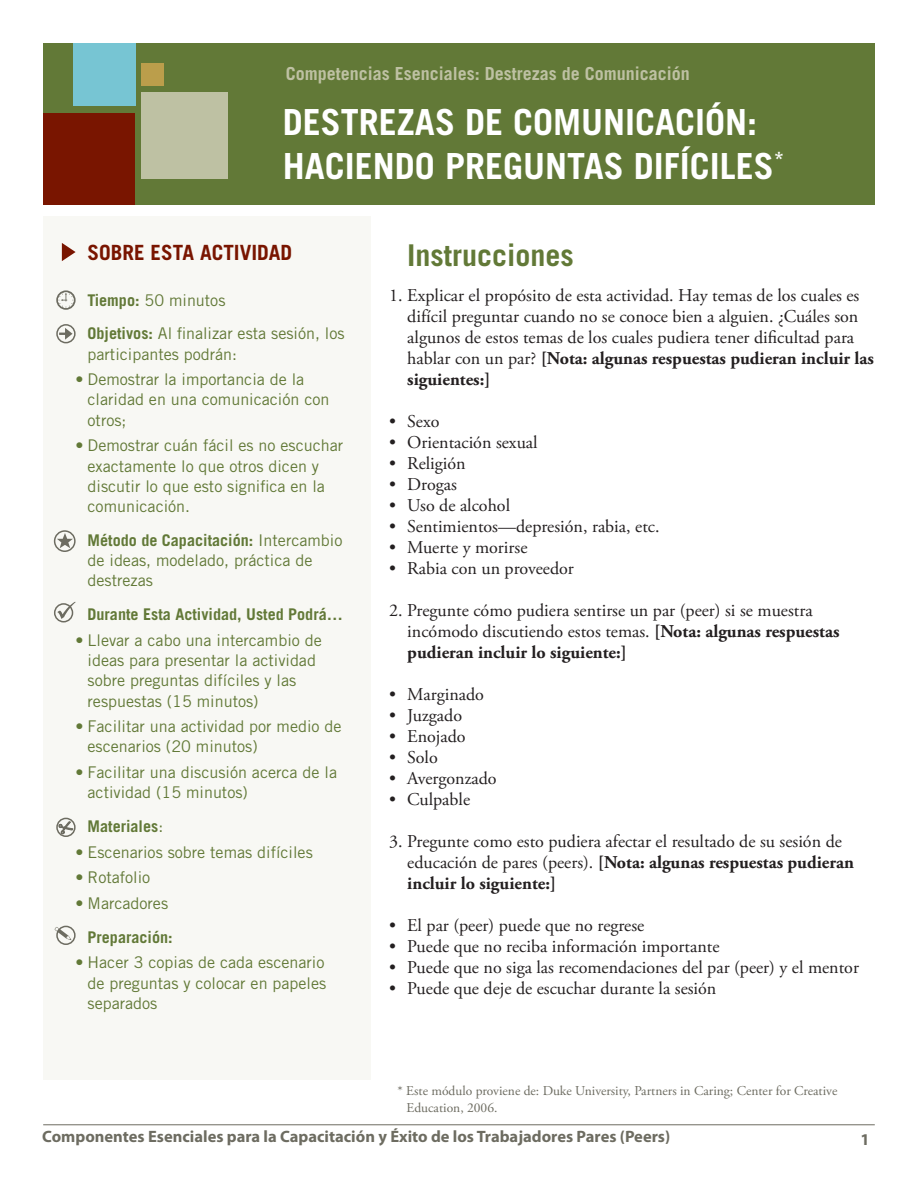
<style>
.page{position:relative;width:918px;height:1188px;background:#fff}
.page>*{position:absolute;margin:0;border:0;box-sizing:border-box;transform-origin:0 0}
.banner_heading_1{font:700 36px "Trade Gothic LT Std";color:#fff}
.Body_heading_1{font:700 30px "Trade Gothic LT Std";color:#627937}
.Sidebar_heading_1{font:700 21px "Trade Gothic LT Std";color:#791500}
.Body_text{font:18px/21px "Adobe Garamond Pro";color:#231f20}
.t1{font:700 18px "Trade Gothic LT Std";color:#bec1a3}
.t2{font:700 16.5px "Myriad Pro";color:#6d6c61}
.sidebar_text{font:16.2px/20.2px "Trade Gothic LT Std";color:#627937}
.sidebar_text-2{font:700 16.2px "Trade Gothic LT Std";color:#627937}
.continue_text{font:700 16.2px "Trade Gothic LT Std";color:#627937}
.Fineprint{font:13.5px/16.5px "Adobe Garamond Pro";color:#6d6c61}
.s1{font-weight:700}
.s2{font-weight:400}
</style>
<div class="page">
<hr style="left:43px;top:1124px;width:832px;height:1px;background:#6d6c61">
<div style="left:43px;top:216px;width:328px;height:864px;background:#f8f8f4"></div>
<div style="left:56px;top:324px;width:20px;height:19px;border:2px solid #6d6c61;border-radius:50%"></div>
<svg style="left:59px;top:328px;width:14px;height:12px"></svg>
<div style="left:54px;top:603px;width:19px;height:19px;border:2px solid #6d6c61;border-radius:50%"></div>
<svg style="left:57px;top:602px;width:19px;height:17px"></svg>
<div style="left:43px;top:43px;width:832px;height:162px;background:#627937"></div>
<div style="left:142px;top:92px;width:86px;height:87px;background:#bec1a3"></div>
<div style="left:43px;top:113px;width:92px;height:92px;background:#791500"></div>
<div style="left:73px;top:43px;width:63px;height:63px;background:#77c5d3"></div>
<div style="left:142px;top:63px;width:22px;height:23px;background:#bb9e4b"></div>
<svg style="left:62px;top:243px;width:14px;height:18px"></svg>
<svg style="left:57px;top:293px;width:16px;height:16px"></svg>
<div style="left:56px;top:290px;width:20px;height:20px;border:2px solid #6d6c61;border-radius:50%"></div>
<div style="left:56px;top:818px;width:20px;height:19px;border:2px solid #6d6c61;border-radius:50%"></div>
<svg style="left:58px;top:821px;width:15px;height:13px"></svg>
<div style="left:56px;top:926px;width:20px;height:19px;border:2px solid #6d6c61;border-radius:50%"></div>
<svg style="left:55px;top:927px;width:17px;height:13px"></svg>
<div style="left:54px;top:530px;width:22px;height:22px;border:2px solid #6d6c61;border-radius:50%"></div>
<svg style="left:57px;top:533px;width:16px;height:15px"></svg>
<p class="t1" style="left:286px;top:63px;width:406px">Competencias Esenciales: Destrezas de Comunicación</p>
<p class="banner_heading_1" style="left:283px;top:100px;width:476px">DESTREZAS DE COMUNICACIÓN:</p>
<p class="banner_heading_1" style="left:283px;top:144px;width:503px">HACIENDO PREGUNTAS DIFÍCILES<sup>*</sup></p>
<p class="Sidebar_heading_1" style="left:88px;top:239px;width:206px">SOBRE ESTA ACTIVIDAD</p>
<p class="sidebar_text" style="left:88px;top:289px;width:139px"><span class="s1">Tiempo:</span> 50 minutos</p>
<p class="sidebar_text" style="left:88px;top:323px;width:259px"><span class="s1">Objetivos:</span> Al finalizar esta sesión, los participantes podrán:</p>
<p class="sidebar_text" style="left:88px;top:369px;width:243px;text-indent:-12px">• Demostrar la importancia de la claridad en una comunicación con otros;</p>
<p class="sidebar_text" style="left:88px;top:435px;width:257px;text-indent:-12px">• Demostrar cuán fácil es no escuchar exactamente lo que otros dicen y discutir lo que esto significa en la comunicación.</p>
<p class="sidebar_text" style="left:88px;top:530px;width:256px"><span class="s1">Método de Capacitación:</span> Intercambio de ideas, modelado, práctica de destrezas</p>
<p class="sidebar_text-2" style="left:88px;top:604px;width:257px">Durante Esta Actividad, Usted Podrá…</p>
<p class="sidebar_text" style="left:88px;top:630px;width:236px;text-indent:-12px">• Llevar a cabo una intercambio de ideas para presentar la actividad sobre preguntas difíciles y las respuestas (15 minutos)</p>
<p class="sidebar_text" style="left:88px;top:716px;width:255px;text-indent:-12px">• Facilitar una actividad por medio de escenarios (20 minutos)</p>
<p class="sidebar_text" style="left:88px;top:762px;width:251px;text-indent:-12px">• Facilitar una discusión acerca de la actividad (15 minutos)</p>
<p class="continue_text" style="left:88px;top:816px;width:77px">Materiales<span class="s2">:</span></p>
<p class="sidebar_text" style="left:76px;top:842px;width:239px">• Escenarios sobre temas difíciles</p>
<p class="sidebar_text" style="left:76px;top:867px;width:76px">• Rotafolio</p>
<p class="sidebar_text" style="left:76px;top:893px;width:94px">• Marcadores</p>
<p class="sidebar_text-2" style="left:88px;top:927px;width:87px">Preparación:</p>
<p class="sidebar_text" style="left:88px;top:952px;width:240px;text-align:justify;text-indent:-12px">• Hacer 3 copias de cada escenario de preguntas y colocar en papeles separados</p>
<p class="Body_heading_1" style="left:407px;top:237px;width:168px">Instrucciones</p>
<p class="Body_text" style="left:407px;top:285px;width:468px;text-indent:-18px">1. Explicar el propósito de esta actividad. Hay temas de los cuales es difícil preguntar cuando no se conoce bien a alguien. ¿Cuáles son algunos de estos temas de los cuales pudiera tener dificultad para hablar con un par? <span class="s1">[Nota: algunas respuestas pudieran incluir las siguientes:]</span></p>
<p class="Body_text" style="left:389px;top:411px;width:52px">• Sexo</p>
<p class="Body_text" style="left:389px;top:432px;width:150px">• Orientación sexual</p>
<p class="Body_text" style="left:389px;top:453px;width:78px">• Religión</p>
<p class="Body_text" style="left:389px;top:474px;width:69px">• Drogas</p>
<p class="Body_text" style="left:389px;top:495px;width:122px">• Uso de alcohol</p>
<p class="Body_text" style="left:389px;top:516px;width:272px">• Sentimientos—depresión, rabia, etc.</p>
<p class="Body_text" style="left:389px;top:537px;width:140px">• Muerte y morirse</p>
<p class="Body_text" style="left:389px;top:558px;width:186px">• Rabia con un proveedor</p>
<p class="Body_text" style="left:407px;top:600px;width:434px;text-indent:-18px">2. Pregunte cómo pudiera sentirse un par (peer) si se muestra incómodo discutiendo estos temas. <span class="s1">[Nota: algunas respuestas pudieran incluir lo siguiente:]</span></p>
<p class="Body_text" style="left:389px;top:684px;width:96px">• Marginado</p>
<p class="Body_text" style="left:389px;top:705px;width:74px">• Juzgado</p>
<p class="Body_text" style="left:389px;top:726px;width:78px">• Enojado</p>
<p class="Body_text" style="left:389px;top:747px;width:50px">• Solo</p>
<p class="Body_text" style="left:389px;top:768px;width:109px">• Avergonzado</p>
<p class="Body_text" style="left:389px;top:789px;width:82px">• Culpable</p>
<p class="Body_text" style="left:407px;top:831px;width:448px;text-indent:-18px">3. Pregunte como esto pudiera afectar el resultado de su sesión de educación de pares (peers). <span class="s1">[Nota: algunas respuestas pudieran incluir lo siguiente:]</span></p>
<p class="Body_text" style="left:389px;top:915px;width:257px">• El par (peer) puede que no regrese</p>
<p class="Body_text" style="left:389px;top:936px;width:332px">• Puede que no reciba información importante</p>
<p class="Body_text" style="left:389px;top:957px;width:471px">• Puede que no siga las recomendaciones del par (peer) y el mentor</p>
<p class="Body_text" style="left:389px;top:978px;width:329px">• Puede que deje de escuchar durante la sesión</p>
<p class="Fineprint" style="left:407px;top:1083px;width:432px;text-indent:-9px">* Este módulo proviene de: Duke University, Partners in Caring; Center for Creative<br>Education, 2006.</p>
<p class="t2" style="left:42px;top:1126px;width:630px">Componentes Esenciales para la Capacitación y Éxito de los Trabajadores Pares (Peers)</p>
<p class="t2" style="left:860px;top:1128px;width:11px">1</p>
</div>
